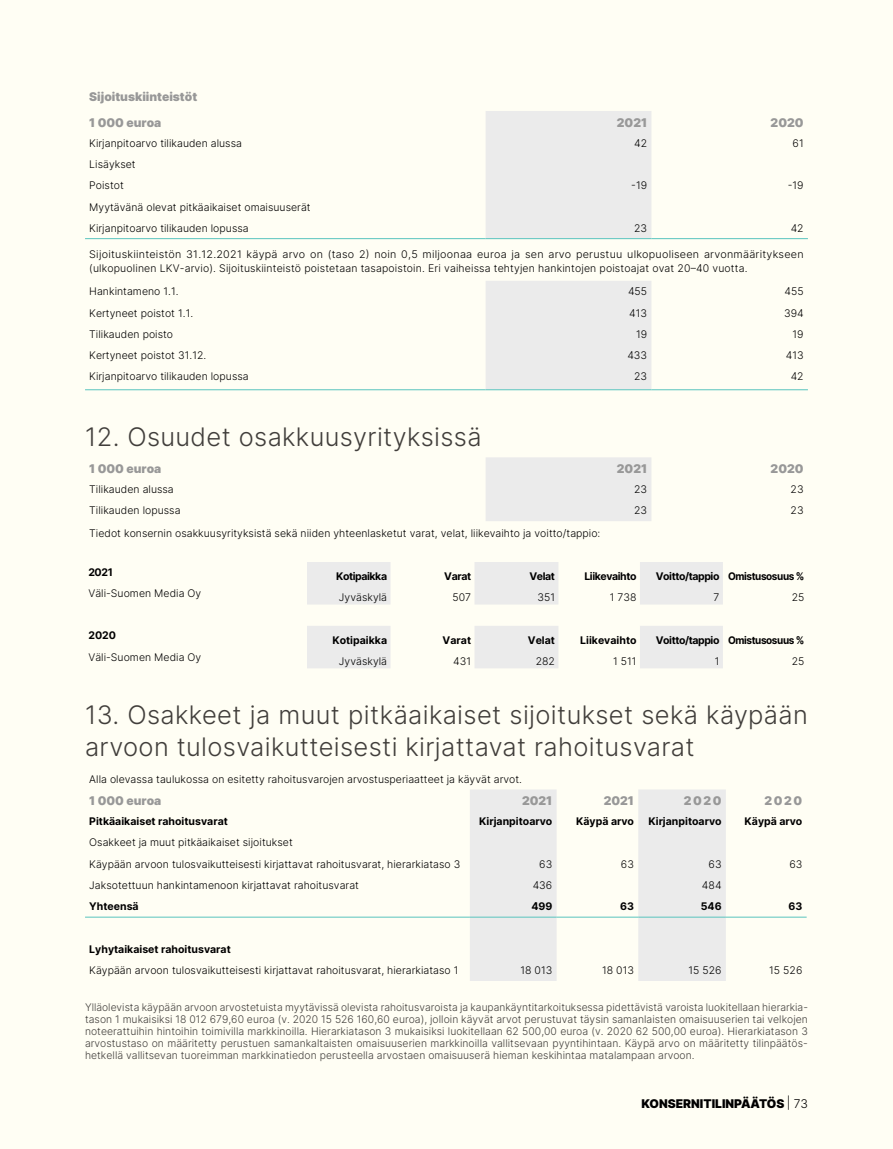
<style>
.page{position:relative;width:893px;height:1149px;background:#fff}
.page>*{position:absolute;margin:0;border:0;box-sizing:border-box;transform-origin:0 0}
.t1{font:300 25.5px/31.5px "Inter";letter-spacing:.015em;color:#413e3b}
.t2{font:900 12px/25.8px "Inter";color:#989898}
.t3{font:900 12px "Inter";color:#000}
.t4{font:300 10.5px/21.3px "Inter";letter-spacing:.005em;color:#000}
.t5{font:300 10.5px/12px "Inter";letter-spacing:.005em;color:#413e3b;text-align:justify}
.t6{font:700 10.5px "Inter";color:#000}
.t7{font:700 10.5px "Inter";letter-spacing:-.04em;color:#000}
.s1{font-weight:300}
</style>
<div class="page">
<div style="left:0;top:0;width:893px;height:1148px;background:#fffef4"></div>
<svg style="left:486px;top:111px;width:165px;height:278px;background:#ededec"></svg>
<hr style="left:85px;top:238px;width:401px;height:1px;background:#59c4be">
<hr style="left:486px;top:238px;width:165px;height:1px;background:#59c4be">
<hr style="left:651px;top:238px;width:157px;height:1px;background:#59c4be">
<hr style="left:85px;top:389px;width:401px;height:1px;background:#59c4be">
<hr style="left:486px;top:389px;width:165px;height:1px;background:#59c4be">
<hr style="left:651px;top:389px;width:157px;height:1px;background:#59c4be">
<div style="left:486px;top:457px;width:165px;height:64px;background:#ebebeb"></div>
<svg style="left:307px;top:562px;width:416px;height:106px"></svg>
<svg style="left:470px;top:789px;width:256px;height:191px;fill:#ebebeb"></svg>
<hr style="left:85px;top:916px;width:385px;height:1px;background:#59c4be">
<hr style="left:470px;top:916px;width:87px;height:1px;background:#59c4be">
<hr style="left:557px;top:916px;width:81px;height:1px;background:#59c4be">
<hr style="left:638px;top:916px;width:88px;height:1px;background:#59c4be">
<hr style="left:726px;top:916px;width:81px;height:1px;background:#59c4be">
<p class="t2" style="left:89px;top:83px;width:109px">Sijoituskiinteistöt<br>1 000 euroa</p>
<p class="t2" style="left:617px;top:109px;width:32px">2021</p>
<p class="t2" style="left:771px;top:109px;width:35px">2020</p>
<p class="t4" style="left:89px;top:132px;width:154px">Kirjanpitoarvo tilikauden alussa</p>
<p class="t4" style="left:634px;top:132px;width:15px">42</p>
<p class="t4" style="left:792px;top:132px;width:13px">61</p>
<p class="t4" style="left:89px;top:153px;width:48px">Lisäykset<br>Poistot</p>
<p class="t4" style="left:631px;top:174px;width:17px">-19</p>
<p class="t4" style="left:788px;top:174px;width:17px">-19</p>
<p class="t4" style="left:89px;top:196px;width:223px">Myytävänä olevat pitkäaikaiset omaisuuserät<br>Kirjanpitoarvo tilikauden lopussa</p>
<p class="t4" style="left:634px;top:217px;width:15px">23</p>
<p class="t4" style="left:791px;top:217px;width:15px">42</p>
<p class="t4" style="left:89px;top:247px;width:716px;line-height:13.5px">Sijoituskiinteistön 31.12.2021 käypä arvo on (taso 2) noin 0,5 miljoonaa euroa ja sen arvo perustuu ulkopuoliseen arvonmääritykseen (ulkopuolinen LKV-arvio). Sijoituskiinteistö poistetaan tasapoistoin. Eri vaiheissa tehtyjen hankintojen poistoajat ovat 20–40 vuotta.</p>
<p class="t4" style="left:89px;top:280px;width:91px">Hankintameno 1.1.</p>
<p class="t4" style="left:628px;top:280px;width:21px">455</p>
<p class="t4" style="left:784px;top:280px;width:21px">455</p>
<p class="t4" style="left:89px;top:302px;width:105px">Kertyneet poistot 1.1.</p>
<p class="t4" style="left:629px;top:302px;width:19px">413</p>
<p class="t4" style="left:784px;top:302px;width:21px">394</p>
<p class="t4" style="left:89px;top:323px;width:85px">Tilikauden poisto</p>
<p class="t4" style="left:636px;top:323px;width:13px">19</p>
<p class="t4" style="left:792px;top:323px;width:13px">19</p>
<p class="t4" style="left:89px;top:344px;width:119px">Kertyneet poistot 31.12.</p>
<p class="t4" style="left:627px;top:344px;width:21px">433</p>
<p class="t4" style="left:786px;top:344px;width:19px">413</p>
<p class="t4" style="left:89px;top:365px;width:161px">Kirjanpitoarvo tilikauden lopussa</p>
<p class="t4" style="left:634px;top:365px;width:15px">23</p>
<p class="t4" style="left:791px;top:365px;width:15px">42</p>
<h1 class="t1" style="left:85px;top:420px;width:398px">12. Osuudet osakkuusyrityksissä</h1>
<p class="t2" style="left:89px;top:455px;width:74px">1 000 euroa</p>
<p class="t2" style="left:617px;top:455px;width:32px">2021</p>
<p class="t2" style="left:771px;top:455px;width:35px">2020</p>
<p class="t4" style="left:89px;top:478px;width:86px">Tilikauden alussa</p>
<p class="t4" style="left:634px;top:478px;width:15px">23</p>
<p class="t4" style="left:791px;top:478px;width:15px">23</p>
<p class="t4" style="left:89px;top:499px;width:93px">Tilikauden lopussa</p>
<p class="t4" style="left:634px;top:499px;width:15px">23</p>
<p class="t4" style="left:791px;top:499px;width:15px">23</p>
<p class="t4" style="left:89px;top:522px;width:513px">Tiedot konsernin osakkuusyrityksistä sekä niiden yhteenlasketut varat, velat, liikevaihto ja voitto/tappio:</p>
<p class="t6" style="left:88px;top:564px;width:26px">2021</p>
<p class="t7" style="left:336px;top:568px;width:52px">Kotipaikka</p>
<p class="t6" style="left:444px;top:568px;width:28px">Varat</p>
<p class="t6" style="left:529px;top:568px;width:27px">Velat</p>
<p class="t7" style="left:584px;top:568px;width:54px">Liikevaihto</p>
<p class="t7" style="left:656px;top:568px;width:150px">Voitto/tappio Omistusosuus %</p>
<p class="t4" style="left:88px;top:582px;width:114px">Väli-Suomen Media Oy</p>
<p class="t4" style="left:339px;top:586px;width:50px">Jyväskylä</p>
<p class="t4" style="left:452px;top:586px;width:20px">507</p>
<p class="t4" style="left:537px;top:586px;width:19px">351</p>
<p class="t4" style="left:610px;top:586px;width:28px">1 738</p>
<p class="t4" style="left:714px;top:586px;width:7px">7</p>
<p class="t4" style="left:792px;top:586px;width:14px">25</p>
<p class="t6" style="left:88px;top:627px;width:29px">2020</p>
<p class="t6" style="left:332px;top:632px;width:56px">Kotipaikka</p>
<p class="t6" style="left:443px;top:632px;width:30px">Varat</p>
<p class="t6" style="left:528px;top:632px;width:29px">Velat</p>
<p class="t6" style="left:580px;top:632px;width:58px">Liikevaihto</p>
<p class="t7" style="left:656px;top:632px;width:150px">Voitto/tappio Omistusosuus %</p>
<p class="t4" style="left:88px;top:645px;width:114px">Väli-Suomen Media Oy</p>
<p class="t4" style="left:339px;top:650px;width:50px">Jyväskylä</p>
<p class="t4" style="left:453px;top:650px;width:19px">431</p>
<p class="t4" style="left:536px;top:650px;width:21px">282</p>
<p class="t4" style="left:613px;top:650px;width:25px">1 511</p>
<p class="t4" style="left:715px;top:650px;width:6px">1</p>
<p class="t4" style="left:792px;top:650px;width:14px">25</p>
<h1 class="t1" style="left:85px;top:698px;width:724px">13. Osakkeet ja muut pitkäaikaiset sijoitukset sekä käypään arvoon tulosvaikutteisesti kirjattavat rahoitusvarat</h1>
<p class="t4" style="left:89px;top:767px;width:434px">Alla olevassa taulukossa on esitetty rahoitusvarojen arvostusperiaatteet ja käyvät arvot.</p>
<p class="t2" style="left:89px;top:787px;width:73px">1 000 euroa</p>
<p class="t2" style="left:522px;top:787px;width:32px">2021</p>
<p class="t2" style="left:604px;top:787px;width:32px">2021</p>
<p class="t2" style="left:684px;top:787px;width:39px">2020</p>
<p class="t2" style="left:764px;top:787px;width:39px">2020</p>
<p class="t6" style="left:89px;top:813px;width:140px">Pitkäaikaiset rahoitusvarat</p>
<p class="t6" style="left:479px;top:813px;width:75px">Kirjanpitoarvo</p>
<p class="t6" style="left:576px;top:813px;width:59px">Käypä arvo</p>
<p class="t6" style="left:648px;top:813px;width:75px">Kirjanpitoarvo</p>
<p class="t6" style="left:745px;top:813px;width:59px">Käypä arvo</p>
<p class="t4" style="left:89px;top:831px;width:373px">Osakkeet ja muut pitkäaikaiset sijoitukset<br>Käypään arvoon tulosvaikutteisesti kirjattavat rahoitusvarat, hierarkiataso 3</p>
<p class="t4" style="left:539px;top:852px;width:15px">63</p>
<p class="t4" style="left:621px;top:852px;width:15px">63</p>
<p class="t4" style="left:709px;top:852px;width:15px">63</p>
<p class="t4" style="left:789px;top:852px;width:15px">63</p>
<p class="t4" style="left:89px;top:874px;width:271px">Jaksotettuun hankintamenoon kirjattavat rahoitusvarat</p>
<p class="t4" style="left:533px;top:874px;width:21px">436</p>
<p class="t4" style="left:702px;top:874px;width:21px">484</p>
<p class="t6" style="left:89px;top:898px;width:51px">Yhteensä</p>
<p class="t6" style="left:531px;top:898px;width:23px">499</p>
<p class="t6" style="left:620px;top:898px;width:15px">63</p>
<p class="t6" style="left:701px;top:898px;width:22px">546</p>
<p class="t6" style="left:788px;top:898px;width:15px">63</p>
<p class="t6" style="left:89px;top:941px;width:143px">Lyhytaikaiset rahoitusvarat</p>
<p class="t4" style="left:89px;top:959px;width:371px">Käypään arvoon tulosvaikutteisesti kirjattavat rahoitusvarat, hierarkiataso 1</p>
<p class="t4" style="left:520px;top:959px;width:34px">18 013</p>
<p class="t4" style="left:602px;top:959px;width:34px">18 013</p>
<p class="t4" style="left:688px;top:959px;width:35px">15 526</p>
<p class="t4" style="left:769px;top:959px;width:35px">15 526</p>
<p class="t5" style="left:85px;top:1000px;width:724px">Ylläolevista käypään arvoon arvostetuista myytävissä olevista rahoitusvaroista ja kaupankäyntitarkoituksessa pidettävistä varoista luokitellaan hierarkia&shy;tason 1 mukaisiksi 18 012 679,60 euroa (v. 2020 15 526 160,60 euroa), jolloin käyvät arvot perustuvat täysin samanlaisten omaisuuserien tai velkojen noteerattuihin hintoihin toimivilla markkinoilla. Hierarkiatason 3 mukaisiksi luokitellaan 62 500,00 euroa (v. 2020 62 500,00 euroa). Hierarkiatason 3 arvostustaso on määritetty perustuen samankaltaisten omaisuuserien markkinoilla vallitsevaan pyyntihintaan. Käypä arvo on määritetty tilinpäätös&shy;hetkellä vallitsevan tuoreimman markkinatiedon perusteella arvostaen omaisuuserä hieman keskihintaa matalampaan arvoon.</p>
<p class="t3" style="left:642px;top:1094px;width:168px">KONSERNITILINPÄÄTÖS <span class="s1">| 73</span></p>
</div>
